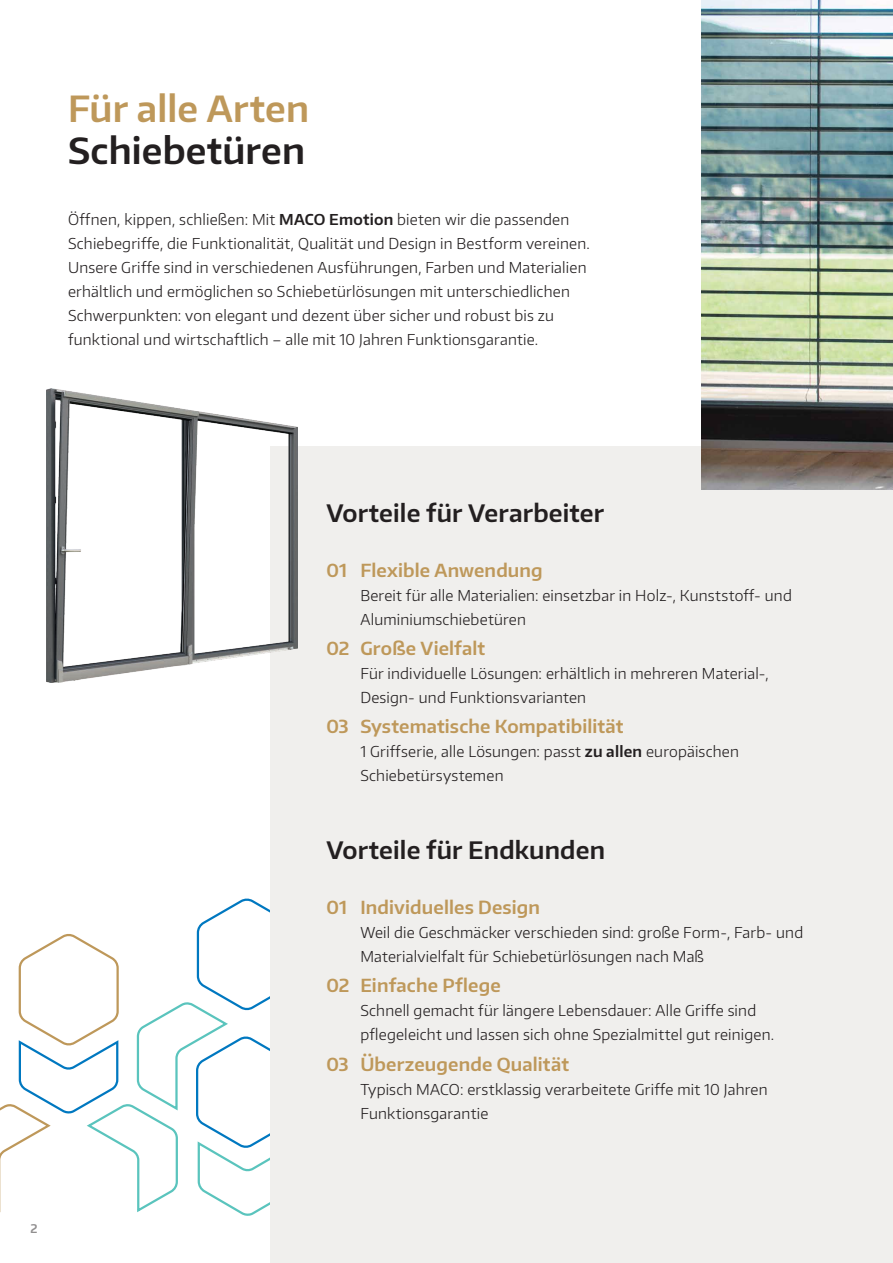
<style>
.page{position:relative;width:893px;height:1263px;background:#fff}
.page>*{position:absolute;margin:0;border:0;box-sizing:border-box;transform-origin:0 0}
.Headline_Kern_Gold{font:600 36px/42px "Encode Sans Normal";letter-spacing:.005em;color:#be985a}
.Subheadline_16auf20_black{font:600 24px "Encode Sans Normal";letter-spacing:.005em;color:#231f20}
.Aufzählungen_Kern_Headline_gold{font:600 18px "Encode Sans Normal";letter-spacing:.01em;color:#be985a}
.Aufzählungen_Kern_Bodytext_schwarz{font:300 15px/24px "Encode Sans Normal";letter-spacing:.015em;color:#231f20}
.Bodytext{font:300 15px/24px "Encode Sans Normal";letter-spacing:.015em;color:#231f20}
.t1{font:600 12px "Encode Sans Normal";color:#231f20}
.s1{color:#231f20}
.s2{font-weight:600}
</style>
<div class="page">
<svg style="left:0;top:896px;width:271px;height:322px"></svg>
<div style="left:271px;top:446px;width:622px;height:817px;background:#f0efed"></div>
<img style="left:47px;top:389px;width:251px;height:293px">
<img style="left:702px;top:0;width:191px;height:489px">
<p class="Headline_Kern_Gold" style="left:68px;top:87px;width:243px">Für alle Arten<br><span class="s1">Schiebetüren</span></p>
<p class="Bodytext" style="left:68px;top:207px;width:523px">Öffnen, kippen, schließen: Mit <span class="s2">MACO Emotion</span> bieten wir die passenden Schiebegriffe, die Funktionalität, Qualität und Design in Bestform vereinen.<br>Unsere Griffe sind in verschiedenen Ausführungen, Farben und Materialien erhältlich und ermöglichen so Schiebetürlösungen mit unterschiedlichen Schwerpunkten: von elegant und dezent über sicher und robust bis zu funktional und wirtschaftlich – alle mit 10 Jahren Funktionsgarantie.</p>
<p class="t1" style="left:30px;top:1220px;width:9px">2</p>
<p class="Subheadline_16auf20_black" style="left:326px;top:497px;width:279px">Vorteile für Verarbeiter</p>
<p class="Aufzählungen_Kern_Headline_gold" style="left:326px;top:558px;width:218px">01 Flexible Anwendung</p>
<p class="Aufzählungen_Kern_Bodytext_schwarz" style="left:360px;top:583px;width:433px">Bereit für alle Materialien: einsetzbar in Holz-, Kunststoff- und<br>Aluminiumschiebetüren</p>
<p class="Aufzählungen_Kern_Headline_gold" style="left:326px;top:636px;width:160px">02 Große Vielfalt</p>
<p class="Aufzählungen_Kern_Bodytext_schwarz" style="left:360px;top:661px;width:410px">Für individuelle Lösungen: erhältlich in mehreren Material-,<br>Design- und Funktionsvarianten</p>
<p class="Aufzählungen_Kern_Headline_gold" style="left:326px;top:715px;width:299px">03 Systematische Kompatibilität</p>
<p class="Aufzählungen_Kern_Bodytext_schwarz" style="left:360px;top:739px;width:380px">1 Griffserie, alle Lösungen: passt <span class="s2">zu allen</span> europäischen<br>Schiebetürsystemen</p>
<p class="Subheadline_16auf20_black" style="left:326px;top:835px;width:280px">Vorteile für Endkunden</p>
<p class="Aufzählungen_Kern_Headline_gold" style="left:326px;top:895px;width:215px">01 Individuelles Design</p>
<p class="Aufzählungen_Kern_Bodytext_schwarz" style="left:360px;top:920px;width:444px">Weil die Geschmäcker verschieden sind: große Form-, Farb- und<br>Materialvielfalt für Schiebetürlösungen nach Maß</p>
<p class="Aufzählungen_Kern_Headline_gold" style="left:326px;top:974px;width:176px">02 Einfache Pflege</p>
<p class="Aufzählungen_Kern_Bodytext_schwarz" style="left:360px;top:998px;width:415px">Schnell gemacht für längere Lebensdauer: Alle Griffe sind pflegeleicht und lassen sich ohne Spezialmittel gut reinigen.</p>
<p class="Aufzählungen_Kern_Headline_gold" style="left:326px;top:1052px;width:244px">03 Überzeugende Qualität</p>
<p class="Aufzählungen_Kern_Bodytext_schwarz" style="left:360px;top:1076px;width:409px">Typisch MACO: erstklassig verarbeitete Griffe mit 10 Jahren<br>Funktionsgarantie</p>
</div>
